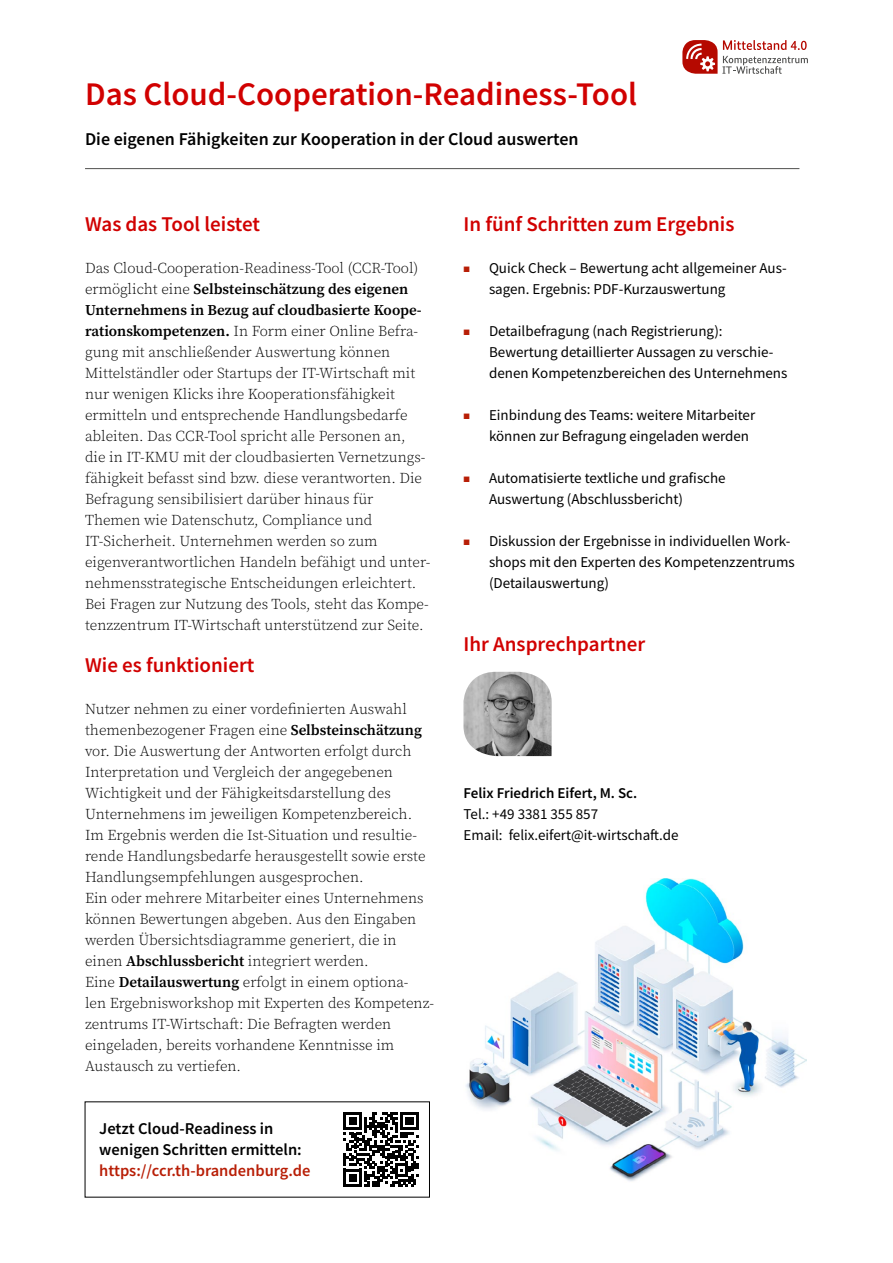
<style>
.page{position:relative;width:893px;height:1263px;background:#fff}
.page>*{position:absolute;margin:0;border:0;box-sizing:border-box;transform-origin:0 0}
.t1{font:600 33px "Source Sans Pro";color:#d10000}
.t2{font:600 21px "Source Sans Pro";color:#d10000}
.t3{font:600 18px "Source Sans Pro";color:#000}
.t4{font:600 16.5px/21px "Source Sans Pro";color:#000}
.t5{font:600 16.5px "Source Sans Pro";color:#b81e06}
.t6{font:300 15px/21px "Source Serif Pro";color:#000}
.t7{font:15px/21px "Source Sans Pro";color:#000}
.t8{font:600 15px "Source Sans Pro";color:#000}
.s1{font-weight:600}
.s2{font-family:"Source Serif Pro";font-weight:300;font-size:9px;color:#b81e06}
</style>
<div class="page">
<img style="left:463px;top:672px;width:89px;height:84px">
<svg style="left:682px;top:40px;width:126px;height:34px"></svg>
<hr style="left:85px;top:168px;width:714px;height:1px;background:#50504f">
<svg style="left:344px;top:1112px;width:74px;height:75px"></svg>
<img style="left:466px;top:879px;width:340px;height:302px">
<h1 class="t1" style="left:85px;top:72px;width:554px">Das Cloud-Cooperation-Readiness-Tool</h1>
<p class="t3" style="left:85px;top:127px;width:495px">Die eigenen Fähigkeiten zur Kooperation in der Cloud auswerten</p>
<h2 class="t2" style="left:85px;top:210px;width:177px">Was das Tool leistet</h2>
<p class="t6" style="left:85px;top:258px;width:347px">Das Cloud-Cooperation-Readiness-Tool (CCR-Tool) ermöglicht eine <span class="s1">Selbsteinschätzung des eigenen Unternehmens in Bezug auf cloudbasierte Koope&shy;rationskompetenzen.</span> In Form einer Online Befra&shy;gung mit anschließender Auswertung können Mittelständler oder Startups der IT-Wirtschaft mit nur wenigen Klicks ihre Kooperationsfähigkeit ermitteln und entsprechende Handlungsbedarfe ableiten. Das CCR-Tool spricht alle Personen an,<br>die in IT-KMU mit der cloudbasierten Vernetzungs&shy;fähigkeit befasst sind bzw. diese verantworten. Die Befragung sensibilisiert darüber hinaus für Themen wie Datenschutz, Compliance und IT-Sicherheit. Unternehmen werden so zum eigenverantwortlichen Handeln befähigt und unter&shy;nehmensstrategische Entscheidungen erleichtert.<br>Bei Fragen zur Nutzung des Tools, steht das Kompe&shy;tenzzentrum IT-Wirtschaft unterstützend zur Seite.</p>
<h2 class="t2" style="left:85px;top:651px;width:171px">Wie es funktioniert</h2>
<p class="t6" style="left:85px;top:699px;width:349px">Nutzer nehmen zu einer vordefinierten Auswahl themenbezogener Fragen eine <span class="s1">Selbsteinschätzung </span>vor. Die Auswertung der Antworten erfolgt durch Interpretation und Vergleich der angegebenen Wichtigkeit und der Fähigkeitsdarstellung des Unternehmens im jeweiligen Kompetenzbereich.<br>Im Ergebnis werden die Ist-Situation und resultie&shy;rende Handlungsbedarfe herausgestellt sowie erste Handlungsempfehlungen ausgesprochen.<br>Ein oder mehrere Mitarbeiter eines Unternehmens können Bewertungen abgeben. Aus den Eingaben werden Übersichtsdiagramme generiert, die in einen <span class="s1">Abschlussbericht</span> integriert werden.<br>Eine <span class="s1">Detailauswertung</span> erfolgt in einem optiona&shy;len Ergebnisworkshop mit Experten des Kompetenz&shy;zentrums IT-Wirtschaft: Die Befragten werden eingeladen, bereits vorhandene Kenntnisse im Austausch zu vertiefen.</p>
<p class="t4" style="left:99px;top:1118px;width:204px">Jetzt Cloud-Readiness in wenigen Schritten ermitteln:</p>
<p class="t5" style="left:99px;top:1160px;width:213px">https://ccr.th-brandenburg.de</p>
<h2 class="t2" style="left:463px;top:210px;width:273px">In fünf Schritten zum Ergebnis</h2>
<p class="t7" style="left:489px;top:257px;width:299px;text-indent:-26px"><span class="s2">■</span> Quick Check – Bewertung acht allgemeiner Aus&shy;sagen. Ergebnis: PDF-Kurzauswertung</p>
<p class="t7" style="left:489px;top:320px;width:300px;text-indent:-26px"><span class="s2">■</span> Detailbefragung (nach Registrierung):<br>Bewertung detaillierter Aussagen zu verschie&shy;denen Kompetenzbereichen des Unternehmens</p>
<p class="t7" style="left:489px;top:404px;width:268px;text-indent:-26px"><span class="s2">■</span> Einbindung des Teams: weitere Mitarbeiter können zur Befragung eingeladen werden</p>
<p class="t7" style="left:489px;top:467px;width:238px;text-indent:-26px"><span class="s2">■</span> Automatisierte textliche und grafische<br>Auswertung (Abschlussbericht)</p>
<p class="t7" style="left:489px;top:530px;width:307px;text-indent:-26px"><span class="s2">■</span> Diskussion der Ergebnisse in individuellen Work&shy;shops mit den Experten des Kompetenzzentrums (Detailauswertung)</p>
<h2 class="t2" style="left:463px;top:630px;width:183px">Ihr Ansprechpartner</h2>
<p class="t8" style="left:463px;top:783px;width:175px">Felix Friedrich Eifert, M. Sc.</p>
<p class="t7" style="left:463px;top:803px;width:217px">Tel.: +49 3381 355 857<br>Email: felix.eifert@it-wirtschaft.de</p>
</div>
